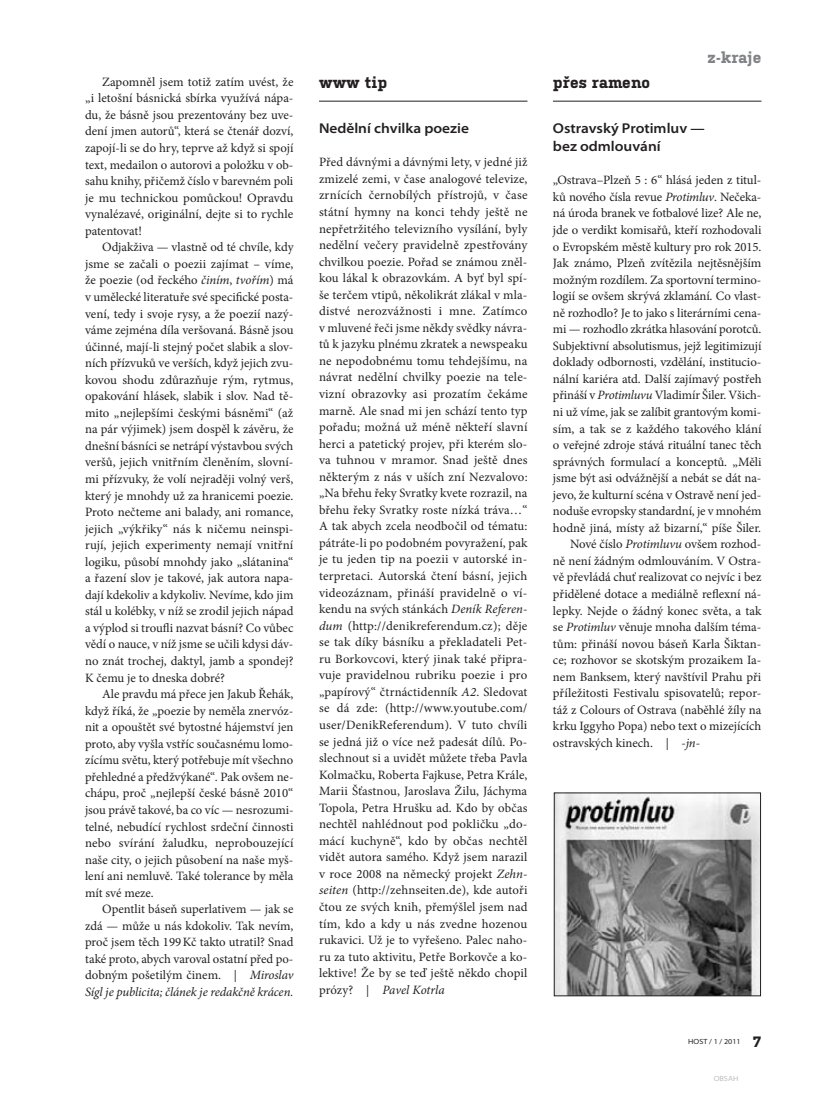
<style>
.page{position:relative;width:838px;height:1093px;background:#fff}
.page>*{position:absolute;margin:0;border:0;box-sizing:border-box;transform-origin:0 0}
._7_zahlavi_kratce{font:700 15.75px "Kulturista";letter-spacing:.01em;color:#231f20}
._7_zahlavi_2{font:700 15.75px "Kulturista";letter-spacing:.01em;color:#808285}
._0_kratce_nadpis{font:600 semi-expanded 14.25px/18px "Myriad Pro";color:#231f20}
._0_kratce_text{font:12.75px/16.5px "Minion Pro";color:#231f20;text-align:justify}
.t1{font:semi-expanded 7.5px "Myriad Pro";color:#231f20}
.t2{font:semi-expanded 7.5px "Myriad Pro";color:#bcbdc0}
.s1{font-style:italic}
.s2{font-size:12px}
.s3{font-family:"Kulturista";font-weight:700;font-stretch:normal;font-size:15px}
</style>
<div class="page">
<hr style="left:319px;top:101px;width:208px;height:1px;background:#231f20">
<hr style="left:553px;top:101px;width:208px;height:1px;background:#231f20">
<img style="left:556px;top:795px;width:202px;height:199px">
<div style="left:554px;top:793px;width:206px;height:203px;border:1px solid #231f20"></div>
<p class="_0_kratce_text" style="left:85px;top:74px;width:210px;text-indent:17px">Zapomněl jsem totiž zatím uvést, že „i letošní básnická sbírka využívá nápa&shy;du, že básně jsou prezentovány bez uve&shy;dení jmen autorů“, která se čtenář dozví, zapojí-li se do hry, teprve až když si spojí text, medailon o autorovi a položku v ob&shy;sahu knihy, přičemž číslo v barevném poli je mu technickou pomůckou! Opravdu vynalézavé, originální, dejte si to rychle patentovat!</p>
<p class="_0_kratce_text" style="left:85px;top:239px;width:210px;text-indent:17px">Odjakživa — vlastně od té chvíle, kdy jsme se začali o poezii zajímat – víme, že poezie (od řeckého <span class="s1">činím</span>, <span class="s1">tvořím</span>) má v umělecké literatuře své specifické posta&shy;vení, tedy i svoje rysy, a že poezií nazý&shy;váme zejména díla veršovaná. Básně jsou účinné, mají-li stejný počet slabik a slov&shy;ních přízvuků ve verších, když jejich zvu&shy;kovou shodu zdůrazňuje rým, rytmus, opakování hlásek, slabik i slov. Nad tě&shy;mito „nejlepšími českými básněmi“ (až na pár výjimek) jsem dospěl k závěru, že dnešní básníci se netrápí výstavbou svých veršů, jejich vnitřním členěním, slovní&shy;mi přízvuky, že volí nejraději volný verš, který je mnohdy už za hranicemi poezie.<br>Proto nečteme ani balady, ani romance, jejich „výkřiky“ nás k ničemu neinspi&shy;rují, jejich experimenty nemají vnitřní logiku, působí mnohdy jako „slátanina“ a řazení slov je takové, jak autora napa&shy;dají kdekoliv a kdykoliv. Nevíme, kdo jim stál u kolébky, v níž se zrodil jejich nápad a výplod si troufli nazvat básní? Co vůbec vědí o nauce, v níž jsme se učili kdysi dáv&shy;no znát trochej, daktyl, jamb a spondej?<br>K čemu je to dneska dobré?</p>
<p class="_0_kratce_text" style="left:85px;top:686px;width:210px;text-indent:17px">Ale pravdu má přece jen Jakub Řehák, když říká, že „poezie by neměla znervóz&shy;nit a opouštět své bytostné hájemství jen proto, aby vyšla vstříc současnému lomo&shy;zícímu světu, který potřebuje mít všechno přehledné a předžvýkané“<span class="s1">.</span> Pak ovšem ne&shy;chápu, proč „nejlepší české básně 2010“ jsou právě takové, ba co víc — nesrozumi&shy;telné, nebudící rychlost srdeční činnosti nebo svírání žaludku, neprobouzející naše city, o jejich působení na naše myš&shy;lení ani nemluvě. Také tolerance by měla mít své meze.</p>
<p class="_0_kratce_text" style="left:85px;top:901px;width:210px;text-indent:17px">Opentlit báseň superlativem — jak se zdá — může u nás kdokoliv. Tak nevím, proč jsem těch 199Kč takto utratil? Snad také proto, abych varoval ostatní před po&shy;dobným pošetilým činem. <span class="s2">|</span> <span class="s1">Miroslav Sígl je publicita; článek je redakčně krácen.</span></p>
<p class="_7_zahlavi_kratce" style="left:319px;top:71px;width:70px">www tip</p>
<p class="_0_kratce_nadpis" style="left:319px;top:120px;width:151px">Nedělní chvilka poezie</p>
<p class="_0_kratce_text" style="left:319px;top:154px;width:210px">Před dávnými a dávnými lety, v jedné již zmizelé zemi, v čase analogové televize, zrnících černobílých přístrojů, v čase státní hymny na konci tehdy ještě ne nepřetržitého televizního vysílání, byly nedělní večery pravidelně zpestřovány chvilkou poezie. Pořad se známou zněl&shy;kou lákal k obrazovkám. A byť byl spí&shy;še terčem vtipů, několikrát zlákal v mla&shy;distvé nerozvážnosti i mne. Zatímco v mluvené řeči jsme někdy svědky návra&shy;tů k jazyku plnému zkratek a newspeaku ne nepodobnému tomu tehdejšímu, na návrat nedělní chvilky poezie na tele&shy;vizní obrazovky asi prozatím čekáme marně. Ale snad mi jen schází tento typ pořadu; možná už méně někteří slavní herci a patetický projev, při kterém slo&shy;va tuhnou v mramor. Snad ještě dnes některým z nás v uších zní Nezvalovo: „Na břehu řeky Svratky kvete rozrazil, na břehu řeky Svratky roste nízká tráva…“ A tak abych zcela neodbočil od tématu: pátráte-li po podobném povyražení, pak je tu jeden tip na poezii v autorské in&shy;terpretaci. Autorská čtení básní, jejich videozáznam, přináší pravidelně o ví&shy;kendu na svých stánkách <span class="s1">Deník Referen&shy;dum</span> (http://denikreferendum.cz); děje se tak díky básníku a překladateli Pet&shy;ru Borkovcovi, který jinak také připra&shy;vuje pravidelnou rubriku poezie i pro „papírový“ čtrnáctidenník <span class="s1">A2</span>. Sledovat se dá zde: (http://www.youtube.com/ user/DenikReferendum). V tuto chvíli se jedná již o více než padesát dílů. Po&shy;slechnout si a uvidět můžete třeba Pavla Kolmačku, Roberta Fajkuse, Petra Krále, Marii Šťastnou, Jaroslava Žilu, Jáchyma Topola, Petra Hrušku ad. Kdo by občas nechtěl nahlédnout pod pokličku „do&shy;mácí kuchyně“, kdo by občas nechtěl vidět autora samého. Když jsem narazil v roce 2008 na německý projekt <span class="s1">Zehn&shy;seiten</span> (http://zehnseiten.de), kde autoři čtou ze svých knih, přemýšlel jsem nad tím, kdo a kdy u nás zvedne hozenou rukavici. Už je to vyřešeno. Palec naho&shy;ru za tuto aktivitu, Petře Borkovče a ko&shy;lektive! Že by se teď ještě někdo chopil prózy? <span class="s2">|</span> <span class="s1">Pavel Kotrla</span></p>
<p class="_7_zahlavi_2" style="left:707px;top:46px;width:55px">z-kraje</p>
<p class="_7_zahlavi_kratce" style="left:553px;top:71px;width:98px">přes rameno</p>
<p class="_0_kratce_nadpis" style="left:553px;top:120px;width:153px">Ostravský Protimluv — bez odmlouvání</p>
<p class="_0_kratce_text" style="left:553px;top:172px;width:210px">„Ostrava–Plzeň 5 : 6“ hlásá jeden z titul&shy;ků nového čísla revue <span class="s1">Protimluv</span>. Nečeka&shy;ná úroda branek ve fotbalové lize? Ale ne, jde o verdikt komisařů, kteří rozhodovali o Evropském městě kultury pro rok 2015.<br>Jak známo, Plzeň zvítězila nejtěsnějším možným rozdílem. Za sportovní termino&shy;logií se ovšem skrývá zklamání. Co vlast&shy;ně rozhodlo? Je to jako s literárními cena&shy;mi — rozhodlo zkrátka hlasování porotců.<br>Subjektivní absolutismus, jejž legitimizují doklady odbornosti, vzdělání, institucio&shy;nální kariéra atd. Další zajímavý postřeh přináší v <span class="s1">Protimluvu</span> Vladimír Šiler. Všich&shy;ni už víme, jak se zalíbit grantovým komi&shy;sím, a tak se z každého takového klání o veřejné zdroje stává rituální tanec těch správných formulací a konceptů. „Měli jsme být asi odvážnější a nebát se dát na&shy;jevo, že kulturní scéna v Ostravě není jed&shy;noduše evropsky standardní, je v mnohém hodně jiná, místy až bizarní,“ píše Šiler.</p>
<p class="_0_kratce_text" style="left:553px;top:536px;width:210px;text-indent:17px">Nové číslo <span class="s1">Protimluvu</span> ovšem rozhod&shy;ně není žádným odmlouváním. V Ostra&shy;vě převládá chuť realizovat co nejvíc i bez přidělené dotace a mediálně reflexní ná&shy;lepky. Nejde o žádný konec světa, a tak se <span class="s1">Protimluv</span> věnuje mnoha dalším téma&shy;tům: přináší novou báseň Karla Šiktan&shy;ce; rozhovor se skotským prozaikem Ia&shy;nem Banksem, který navštívil Prahu při příležitosti Festivalu spisovatelů; repor&shy;táž z Colours of Ostrava (naběhlé žíly na krku Iggyho Popa) nebo text o mizejících ostravských kinech. <span class="s2">|</span> <span class="s1">-jn-</span></p>
<p class="t1" style="left:688px;top:1038px;width:75px">HOST / 1 / 2011 <span class="s3">7</span></p>
<p class="t2" style="left:714px;top:1074px;width:26px">OBSAH</p>
</div>
